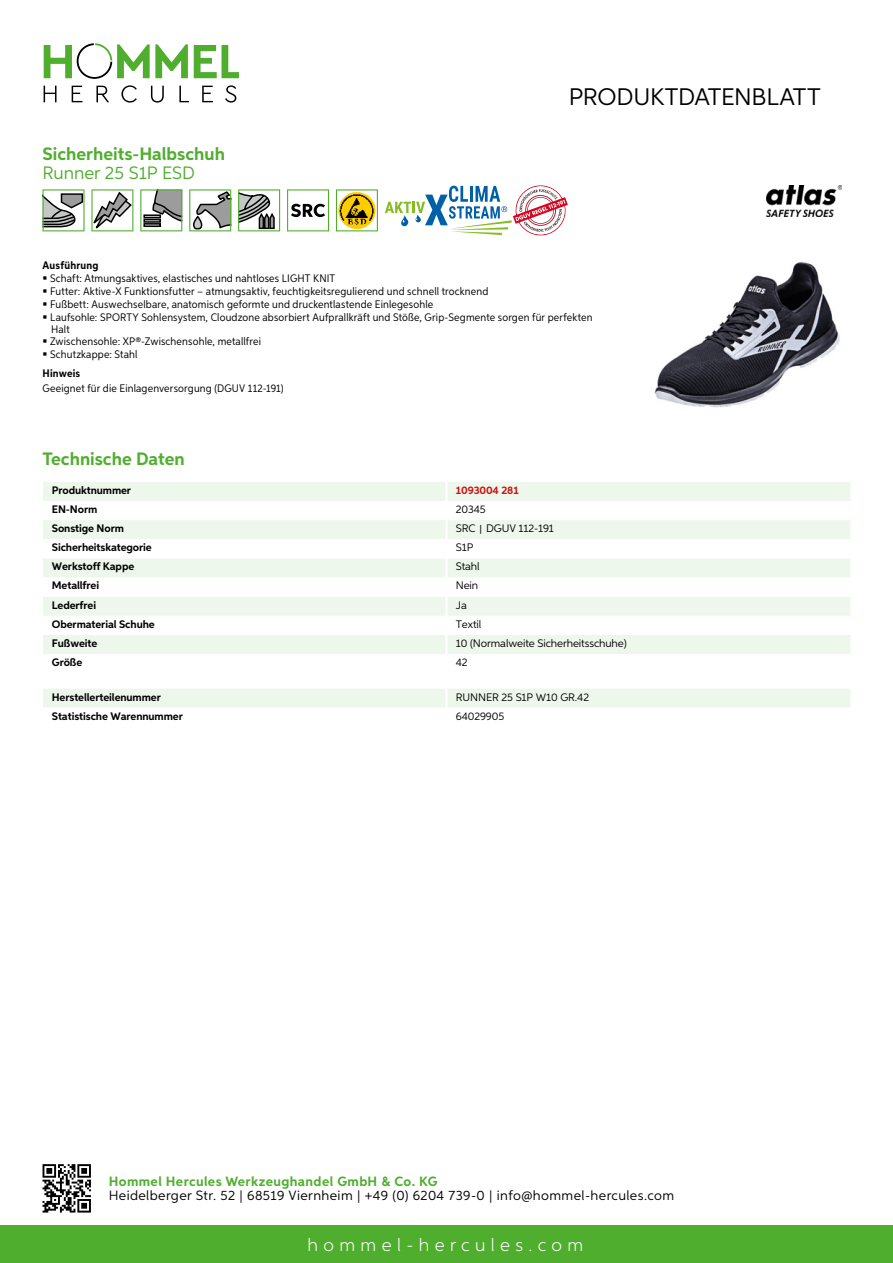
<style>
.page{position:relative;width:893px;height:1263px;background:#fff}
.page>*{position:absolute;margin:0;border:0;box-sizing:border-box;transform-origin:0 0}
.t1{font:24px "Aspira";letter-spacing:-.01em;color:#000}
.t2{font:700 18px "Aspira";color:#50ae2f}
.t3{font:300 18px "Aspira";letter-spacing:.3em;color:#fff}
.t4{font:18px "Aspira";color:#50ae2f}
.t5{font:13.5px "Aspira";letter-spacing:.03em;color:#000}
.t6{font:700 13.5px "Aspira";letter-spacing:.03em;color:#50ae2f}
.t7{font:10.95px/12.6px "Aspira Nar";letter-spacing:.015em;color:#000}
.t8{font:700 10.95px "Aspira";letter-spacing:-.01em;color:#000}
.t9{font:10.95px "Aspira";letter-spacing:-.01em;color:#000}
.t10{font:700 10.95px "Aspira Nar";letter-spacing:.02em;color:#000}
.t11{font:700 10.95px "Aspira";letter-spacing:-.01em;color:#cd1013}
.s1{font-family:"Wuerth Global";font-size:10.5px}
</style>
<div class="page">
<div style="left:0;top:1226px;width:893px;height:37px;background:#50ae2f"></div>
<svg style="left:43px;top:1164px;width:48px;height:48px"></svg>
<svg style="left:194px;top:45px;width:45px;height:33px"></svg>
<svg style="left:44px;top:43px;width:144px;height:36px"></svg>
<svg style="left:44px;top:86px;width:13px;height:16px"></svg>
<svg style="left:72px;top:86px;width:10px;height:16px"></svg>
<svg style="left:96px;top:86px;width:13px;height:16px"></svg>
<svg style="left:121px;top:85px;width:16px;height:18px"></svg>
<svg style="left:151px;top:86px;width:13px;height:17px"></svg>
<svg style="left:179px;top:86px;width:10px;height:16px"></svg>
<svg style="left:202px;top:86px;width:11px;height:16px"></svg>
<svg style="left:225px;top:85px;width:11px;height:18px"></svg>
<div style="left:43px;top:482px;width:807px;height:19px;background:#eef7eb"></div>
<svg style="left:43px;top:520px;width:807px;height:134px;fill:#eef7eb"></svg>
<hr style="left:445px;top:482px;width:3px;height:19px;background:#fff">
<hr style="left:445px;top:520px;width:3px;height:19px;background:#fff">
<hr style="left:445px;top:539px;width:3px;height:19px;background:#fff">
<hr style="left:445px;top:558px;width:3px;height:19px;background:#fff">
<hr style="left:445px;top:577px;width:3px;height:20px;background:#fff">
<hr style="left:445px;top:597px;width:3px;height:19px;background:#fff">
<hr style="left:445px;top:616px;width:3px;height:19px;background:#fff">
<hr style="left:445px;top:635px;width:3px;height:19px;background:#fff">
<div style="left:43px;top:689px;width:807px;height:19px;background:#eef7eb"></div>
<svg style="left:43px;top:189px;width:90px;height:42px"></svg>
<svg style="left:140px;top:189px;width:42px;height:42px"></svg>
<svg style="left:189px;top:189px;width:42px;height:42px"></svg>
<svg style="left:238px;top:189px;width:42px;height:42px"></svg>
<svg style="left:287px;top:189px;width:42px;height:42px"></svg>
<svg style="left:336px;top:189px;width:42px;height:42px"></svg>
<svg style="left:385px;top:185px;width:183px;height:50px"></svg>
<img style="left:654px;top:262px;width:186px;height:146px">
<img style="left:766px;top:185px;width:76px;height:32px">
<h2 class="t2" style="left:43px;top:142px;width:184px">Sicherheits-Halbschuh</h2>
<h2 class="t4" style="left:43px;top:162px;width:151px">Runner 25 S1P ESD</h2>
<h1 class="t1" style="left:569px;top:82px;width:253px">Produktdatenblatt</h1>
<p class="t10" style="left:43px;top:259px;width:58px">Ausführung</p>
<p class="t7" style="left:50px;top:272px;width:544px">Schaft: Atmungsaktives, elastisches und nahtloses LIGHT KNIT<br>Futter: Aktive-X Funktionsfutter – atmungsaktiv, feuchtigkeitsregulierend und schnell trocknend<br>Fußbett: Auswechselbare, anatomisch geformte und druckentlastende Einlegesohle<br>Laufsohle: SPORTY Sohlensystem, Cloudzone absorbiert Aufprallkräft und Stöße, Grip-Segmente sorgen für perfekten Halt<br>Zwischensohle: XP®-Zwischensohle, metallfrei<br>Schutzkappe: Stahl</p>
<p class="t10" style="left:43px;top:367px;width:39px">Hinweis</p>
<p class="t7" style="left:43px;top:382px;width:242px">Geeignet für die Einlagenversorgung (DGUV 112-191)</p>
<h2 class="t2" style="left:43px;top:448px;width:144px">Technische Daten</h2>
<p class="t8" style="left:52px;top:483px;width:81px">Produktnummer</p>
<p class="t11" style="left:456px;top:483px;width:64px">1093004 281</p>
<p class="t8" style="left:52px;top:502px;width:47px">EN-Norm</p>
<p class="t9" style="left:456px;top:502px;width:31px">20345</p>
<p class="t8" style="left:52px;top:521px;width:74px">Sonstige Norm</p>
<p class="t9" style="left:456px;top:522px;width:100px">SRC <span class="s1">|</span> DGUV 112-191</p>
<p class="t8" style="left:52px;top:541px;width:101px">Sicherheitskategorie</p>
<p class="t9" style="left:456px;top:541px;width:19px">S1P</p>
<p class="t8" style="left:52px;top:560px;width:84px">Werkstoff Kappe</p>
<p class="t9" style="left:456px;top:560px;width:25px">Stahl</p>
<p class="t8" style="left:52px;top:579px;width:49px">Metallfrei</p>
<p class="t9" style="left:456px;top:579px;width:24px">Nein</p>
<p class="t8" style="left:52px;top:598px;width:46px">Lederfrei</p>
<p class="t9" style="left:456px;top:598px;width:13px">Ja</p>
<p class="t8" style="left:52px;top:617px;width:104px">Obermaterial Schuhe</p>
<p class="t9" style="left:456px;top:617px;width:27px">Textil</p>
<p class="t8" style="left:52px;top:636px;width:47px">Fußweite</p>
<p class="t9" style="left:456px;top:636px;width:172px">10 (N ormalweite Sicherheitsschuhe)</p>
<p class="t8" style="left:52px;top:655px;width:32px">Größe</p>
<p class="t9" style="left:456px;top:655px;width:13px">42</p>
<p class="t8" style="left:52px;top:690px;width:111px">Herstellerteilenummer</p>
<p class="t9" style="left:456px;top:690px;width:8px">RUNNER</p>
<p class="t9" style="left:501px;top:690px;width:89px">25 S1P W10 GR.42</p>
<p class="t8" style="left:52px;top:709px;width:132px">Statistische Warennummer</p>
<p class="t9" style="left:456px;top:709px;width:50px">64029905</p>
<p class="t6" style="left:109px;top:1172px;width:330px">Hommel Hercules Werkzeughandel GmbH &amp; Co. KG</p>
<p class="t5" style="left:109px;top:1187px;width:567px">Heidelberger Str. 52 | 68519 Viernheim | +49 (0) 6204 739-0 | info@hommel-hercules.com</p>
<h2 class="t3" style="left:307px;top:1234px;width:277px">hommel-hercules.com</h2>
</div>
